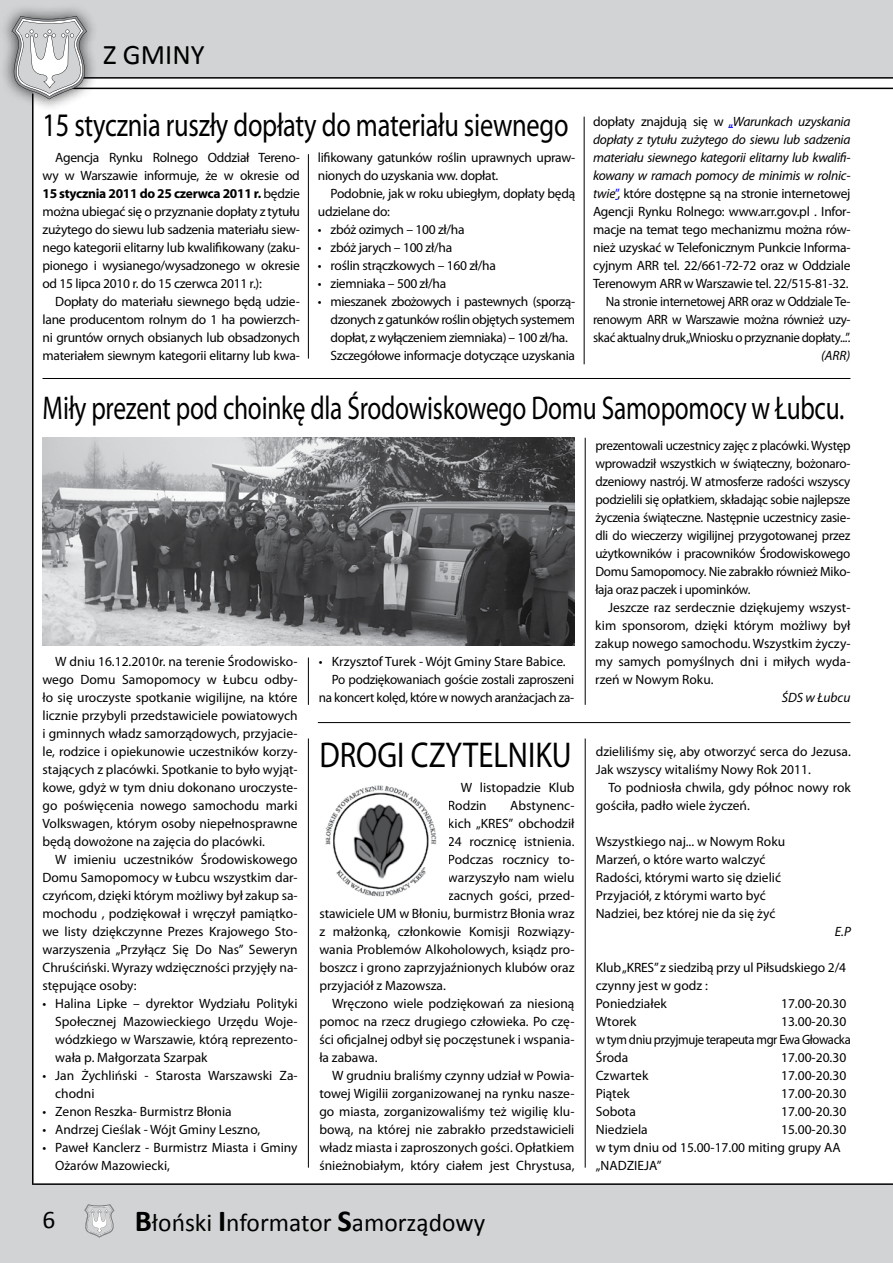
<style>
.page{position:relative;width:893px;height:1263px;background:#fff}
.page>*{position:absolute;margin:0;border:0;box-sizing:border-box;transform-origin:0 0}
.t1{font:36px "Myriad Pro";color:#000;scale:.85 1}
.t2{font:33px "Myriad Pro";letter-spacing:-.01em;color:#000;scale:.77 1}
.t3{font:33px "Myriad Pro";letter-spacing:-.01em;color:#000;scale:.8 1}
.t4{font:28.5px "Calibri";color:#000}
.t5{font:25.35px "Calibri";color:#000}
.t6{font:13.5px/18px "Myriad Pro";letter-spacing:-.005em;color:#000}
.t7{font:13.5px/18px "Myriad Pro";letter-spacing:-.03em;color:#000}
.t8{font:italic 13.5px "Myriad Pro";color:#000}
.s1{font-weight:700}
.s2{color:#00f}
.s3{font-style:italic}
.s4{font-weight:700;font-size:30.6px}
</style>
<div class="page">
<div style="left:0;top:0;width:893px;height:77px;background:#d1d3d4"></div>
<div style="left:0;top:0;width:33px;height:1244px;background:#d1d3d4"></div>
<div style="left:0;top:1184px;width:893px;height:79px;background:#d1d3d4"></div>
<hr style="left:43px;top:88px;width:850px;height:1px;background:#000">
<hr style="left:32px;top:94px;width:2px;height:1091px;background:#000">
<hr style="left:43px;top:77px;width:850px;height:2px;background:#000">
<hr style="left:33px;top:1183px;width:860px;height:2px;background:#000">
<div style="left:0;top:1px;width:98px;height:110px;background:#000;opacity:.75"></div>
<svg style="left:11px;top:16px;width:78px;height:83px"></svg>
<svg style="left:84px;top:1204px;width:31px;height:33px"></svg>
<hr style="left:308px;top:154px;width:1px;height:205px;background:#000">
<hr style="left:584px;top:117px;width:1px;height:247px;background:#000">
<img style="left:325px;top:785px;width:112px;height:112px">
<hr style="left:43px;top:378px;width:807px;height:1px;background:#000">
<hr style="left:318px;top:722px;width:532px;height:1px;background:#000">
<hr style="left:585px;top:738px;width:1px;height:430px;background:#000">
<hr style="left:308px;top:738px;width:1px;height:430px;background:#000">
<hr style="left:585px;top:438px;width:1px;height:267px;background:#000">
<hr style="left:308px;top:657px;width:1px;height:48px;background:#000">
<img style="left:43px;top:438px;width:531px;height:208px">
<h3 class="t4" style="left:103px;top:37px;width:103px">Z GMINY</h3>
<h2 class="t3" style="left:43px;top:104px;width:659px">15 stycznia ruszły dopłaty do materiału siewnego</h2>
<p class="t6" style="left:43px;top:148px;width:259px;text-align:justify;text-indent:13px">Agencja Rynku Rolnego Oddział Tereno&shy;wy w Warszawie informuje, że w okresie od <span class="s1">15 stycznia 2011 do 25 czerwca 2011 r.</span> będzie można ubiegać się o przyznanie dopłaty z tytułu zużytego do siewu lub sadzenia materiału siew&shy;nego kategorii elitarny lub kwalifikowany (zaku&shy;pionego i wysianego/wysadzonego w okresie od 15 lipca 2010 r. do 15 czerwca 2011 r.):</p>
<p class="t6" style="left:43px;top:292px;width:259px;text-align:justify;text-indent:13px">Dopłaty do materiału siewnego będą udzie&shy;lane producentom rolnym do 1 ha powierzch&shy;ni gruntów ornych obsianych lub obsadzonych materiałem siewnym kategorii elitarny lub kwa-</p>
<p class="t6" style="left:318px;top:148px;width:259px">lifikowany gatunków roślin uprawnych upraw&shy;nionych do uzyskania ww. dopłat.</p>
<p class="t6" style="left:318px;top:184px;width:259px;text-indent:13px">Podobnie, jak w roku ubiegłym, dopłaty będą udzielane do:</p>
<p class="t6" style="left:318px;top:220px;width:148px">• zbóż ozimych – 100 zł/ha</p>
<p class="t6" style="left:318px;top:238px;width:136px">• zbóż jarych – 100 zł/ha</p>
<p class="t6" style="left:318px;top:256px;width:180px">• roślin strączkowych – 160 zł/ha</p>
<p class="t6" style="left:318px;top:274px;width:130px">• ziemniaka – 500 zł/ha</p>
<p class="t7" style="left:331px;top:292px;width:246px;text-indent:-13px">• mieszanek zbożowych i pastewnych (sporzą&shy;dzonych z gatunków roślin objętych systemem dopłat, z wyłączeniem ziemniaka) – 100 zł/ha.<br>Szczegółowe informacje dotyczące uzyskania</p>
<p class="t6" style="left:593px;top:112px;width:259px;text-align:right">dopłaty znajdują się w <span class="s2">„</span><span class="s3">Warunkach uzyskania dopłaty z tytułu zużytego do siewu lub sadzenia materiału siewnego kategorii elitarny lub kwalifi&shy;kowany w ramach pomocy de minimis w rolnic&shy;twie</span><span class="s2">”</span>, które dostępne są na stronie internetowej Agencji Rynku Rolnego: www.arr.gov.pl . Infor&shy;macje na temat tego mechanizmu można rów&shy;nież uzyskać w Telefonicznym Punkcie Informa&shy;cyjnym ARR tel. 22/661-72-72 oraz w Oddziale Terenowym ARR w Warszawie tel. 22/515-81-32.<br>Na stronie internetowej ARR oraz w Oddziale Te&shy;renowym ARR w Warszawie można również uzy&shy;skać aktualny druk „Wniosku o przyznanie dopłaty...”.</p>
<p class="t8" style="left:821px;top:347px;width:31px">(ARR)</p>
<h2 class="t2" style="left:43px;top:387px;width:1043px">Miły prezent pod choinkę dla Środowiskowego Domu Samopomocy w Łubcu.</h2>
<p class="t6" style="left:43px;top:652px;width:257px;text-align:justify;text-indent:13px">W dniu 16.12.2010r. na terenie Środowisko&shy;wego Domu Samopomocy w Łubcu odby&shy;ło się uroczyste spotkanie wigilijne, na które licznie przybyli przedstawiciele powiatowych i gminnych władz samorządowych, przyjacie&shy;le, rodzice i opiekunowie uczestników korzy&shy;stających z placówki. Spotkanie to było wyjąt&shy;kowe, gdyż w tym dniu dokonano uroczyste&shy;go poświęcenia nowego samochodu marki Volkswagen, którym osoby niepełnosprawne będą dowożone na zajęcia do placówki.</p>
<p class="t6" style="left:43px;top:850px;width:257px;text-align:justify;text-indent:13px">W imieniu uczestników Środowiskowego Domu Samopomocy w Łubcu wszystkim dar&shy;czyńcom, dzięki którym możliwy był zakup sa&shy;mochodu , podziękował i wręczył pamiątko&shy;we listy dziękczynne Prezes Krajowego Sto&shy;warzyszenia „Przyłącz Się Do Nas” Seweryn Chruściński. Wyrazy wdzięczności przyjęły na&shy;stępujące osoby:</p>
<p class="t6" style="left:55px;top:994px;width:244px;text-align:justify;text-indent:-13px">• Halina Lipke – dyrektor Wydziału Polityki Społecznej Mazowieckiego Urzędu Woje&shy;wódzkiego w Warszawie, którą reprezento&shy;wała p. Małgorzata Szarpak</p>
<p class="t6" style="left:55px;top:1066px;width:244px;text-indent:-13px">• Jan Żychliński - Starosta Warszawski Za&shy;chodni</p>
<p class="t6" style="left:43px;top:1102px;width:191px">• Zenon Reszka- Burmistrz Błonia</p>
<p class="t6" style="left:43px;top:1120px;width:219px">• Andrzej Cieślak - Wójt Gminy Leszno,</p>
<p class="t6" style="left:55px;top:1138px;width:244px;text-indent:-13px">• Paweł Kanclerz - Burmistrz Miasta i Gminy<br>Ożarów Mazowiecki,</p>
<p class="t6" style="left:319px;top:652px;width:248px">• Krzysztof Turek - Wójt Gminy Stare Babice.</p>
<p class="t6" style="left:332px;top:670px;width:244px">Po podziękowaniach goście zostali zaproszeni</p>
<p class="t6" style="left:319px;top:688px;width:257px">na koncert kolęd, które w nowych aranżacjach za-</p>
<h1 class="t1" style="left:319px;top:733px;width:298px">DROGI CZYTELNIKU</h1>
<p class="t6" style="left:448px;top:778px;width:128px;text-indent:13px">W listopadzie Klub<br>Rodzin</p>
<p class="t6" style="left:510px;top:796px;width:66px">Abstynenc-</p>
<p class="t6" style="left:448px;top:814px;width:128px">kich „KRES” obchodził</p>
<p class="t6" style="left:448px;top:832px;width:128px">24 rocznicę istnienia.</p>
<p class="t6" style="left:448px;top:850px;width:128px">Podczas rocznicy to-</p>
<p class="t6" style="left:448px;top:868px;width:128px">warzyszyło nam wielu</p>
<p class="t6" style="left:448px;top:886px;width:128px">zacnych gości, przed-</p>
<p class="t6" style="left:319px;top:904px;width:257px">stawiciele UM w Błoniu, burmistrz Błonia wraz</p>
<p class="t6" style="left:319px;top:922px;width:257px">z małżonką, członkowie Komisji Rozwiązy-</p>
<p class="t6" style="left:319px;top:940px;width:257px">wania Problemów Alkoholowych, ksiądz pro-</p>
<p class="t6" style="left:319px;top:958px;width:257px">boszcz i grono zaprzyjaźnionych klubów oraz</p>
<p class="t6" style="left:319px;top:976px;width:128px">przyjaciół z Mazowsza.</p>
<p class="t6" style="left:332px;top:994px;width:244px">Wręczono wiele podziękowań za niesioną</p>
<p class="t6" style="left:319px;top:1012px;width:257px">pomoc na rzecz drugiego człowieka. Po czę-</p>
<p class="t6" style="left:319px;top:1030px;width:257px">ści oficjalnej odbył się poczęstunek i wspania-</p>
<p class="t6" style="left:319px;top:1048px;width:60px">ła zabawa.</p>
<p class="t6" style="left:332px;top:1066px;width:244px">W grudniu braliśmy czynny udział w Powia-</p>
<p class="t6" style="left:319px;top:1084px;width:257px">towej Wigilii zorganizowanej na rynku nasze-</p>
<p class="t6" style="left:319px;top:1102px;width:257px">go miasta, zorganizowaliśmy też wigilię klu-</p>
<p class="t6" style="left:319px;top:1120px;width:257px">bową, na której nie zabrakło przedstawicieli</p>
<p class="t6" style="left:319px;top:1138px;width:257px">władz miasta i zaproszonych gości. Opłatkiem</p>
<p class="t6" style="left:319px;top:1156px;width:257px">śnieżnobiałym, który ciałem jest Chrystusa,</p>
<h3 class="t5" style="left:43px;top:1203px;width:14px">6</h3>
<h3 class="t5" style="left:135px;top:1207px;width:352px"><span class="s4">B</span>łoński <span class="s4">I</span>nformator <span class="s4">S</span>amorządowy</h3>
<p class="t6" style="left:595px;top:436px;width:257px;text-align:justify">prezentowali uczestnicy zajęc z placówki. Występ wprowadził wszystkich w świąteczny, bożonaro&shy;dzeniowy nastrój. W atmosferze radości wszyscy podzielili się opłatkiem, składając sobie najlepsze życzenia świąteczne. Następnie uczestnicy zasie&shy;dli do wieczerzy wigilijnej przygotowanej przez użytkowników i pracowników Środowiskowego Domu Samopomocy. Nie zabrakło również Miko&shy;łaja oraz paczek i upominków.</p>
<p class="t6" style="left:595px;top:598px;width:257px;text-align:justify;text-indent:13px">Jeszcze raz serdecznie dziękujemy wszyst&shy;kim sponsorom, dzięki którym możliwy był zakup nowego samochodu. Wszystkim życzy&shy;my samych pomyślnych dni i miłych wyda&shy;rzeń w Nowym Roku.</p>
<p class="t8" style="left:782px;top:689px;width:70px">ŚDS w Łubcu</p>
<p class="t6" style="left:596px;top:742px;width:257px">dzieliliśmy się, aby otworzyć serca do Jezusa.<br>Jak wszyscy witaliśmy Nowy Rok 2011.</p>
<p class="t6" style="left:596px;top:778px;width:257px;text-indent:13px">To podniosła chwila, gdy północ nowy rok gościła, padło wiele życzeń.</p>
<p class="t6" style="left:596px;top:832px;width:191px">Wszystkiego naj... w Nowym Roku<br>Marzeń, o które warto walczyć<br>Radości, którymi warto się dzielić<br>Przyjaciół, z którymi warto być<br>Nadziei, bez której nie da się żyć</p>
<p class="t8" style="left:835px;top:923px;width:17px">E.P</p>
<p class="t6" style="left:596px;top:958px;width:252px">Klub „KRES” z siedzibą przy ul Piłsudskiego 2/4 czynny jest w godz :<br>Poniedziałek</p>
<p class="t6" style="left:781px;top:994px;width:67px">17.00-20.30</p>
<p class="t6" style="left:596px;top:1012px;width:42px">Wtorek</p>
<p class="t7" style="left:596px;top:1012px;width:257px;text-indent:185px">13.00-20.30 w tym dniu przyjmuje terapeuta mgr Ewa Głowacka<br>Środa</p>
<p class="t6" style="left:781px;top:1048px;width:67px">17.00-20.30</p>
<p class="t6" style="left:596px;top:1066px;width:54px">Czwartek</p>
<p class="t6" style="left:781px;top:1066px;width:67px">17.00-20.30</p>
<p class="t6" style="left:596px;top:1084px;width:36px">Piątek</p>
<p class="t6" style="left:781px;top:1084px;width:67px">17.00-20.30</p>
<p class="t6" style="left:596px;top:1102px;width:42px">Sobota</p>
<p class="t6" style="left:781px;top:1102px;width:67px">17.00-20.30</p>
<p class="t6" style="left:596px;top:1120px;width:53px">Niedziela</p>
<p class="t6" style="left:596px;top:1120px;width:252px;text-indent:185px">15.00-20.30 w tym dniu od 15.00-17.00 miting grupy AA „NADZIEJA”</p>
</div>
